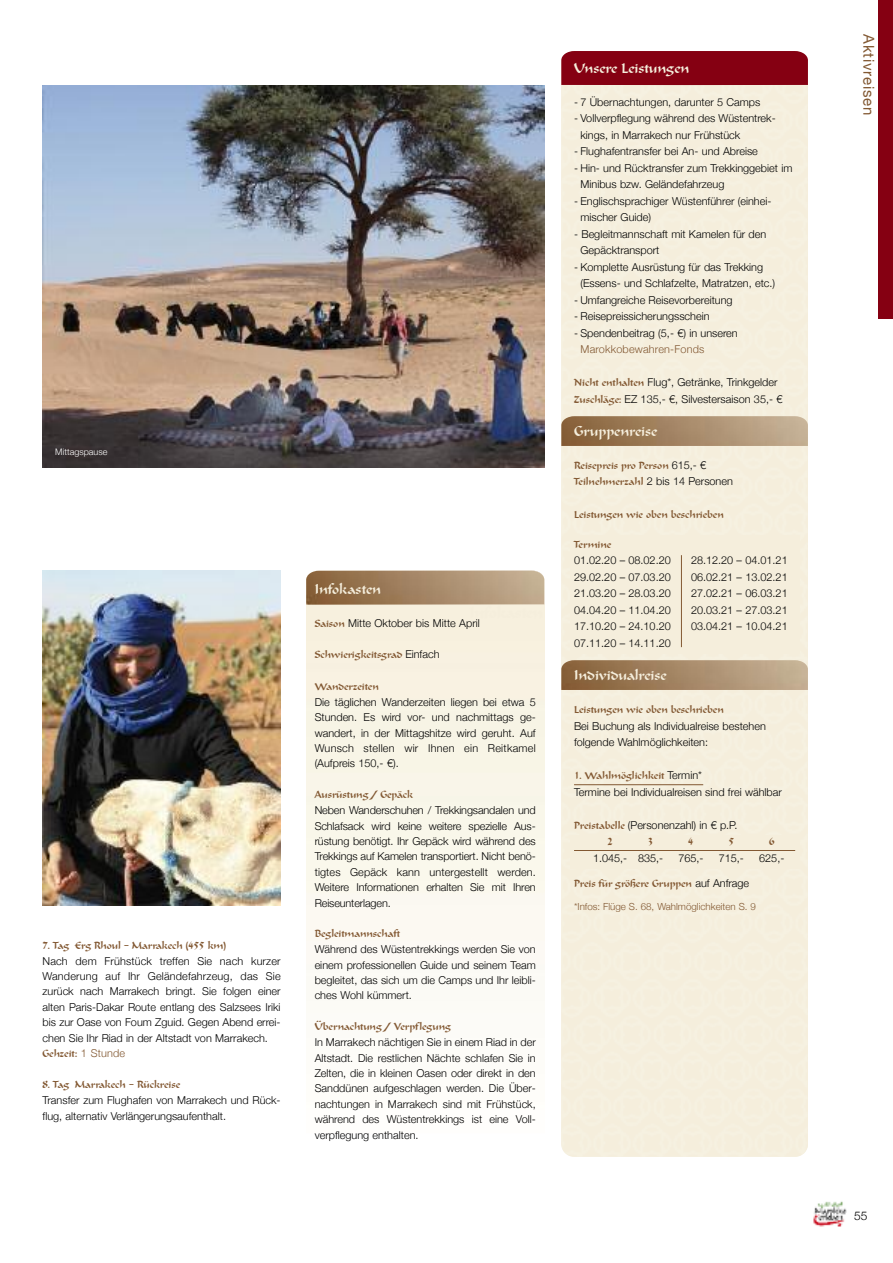
<style>
.page{position:relative;width:893px;height:1263px;background:#fff}
.page>*{position:absolute;margin:0;border:0;box-sizing:border-box;transform-origin:0 0}
.t1{font:15px "Ondine DCE";color:#f5eedc}
.t2{font:15px "Helvetica Neue";letter-spacing:.055em;color:#825832}
.t3{font:300 12px "Helvetica Neue";color:#000}
.t4{font:300 10.8px/15.5px "Helvetica Neue";color:#000}
.t5{font:10.8px/16.5px "Ondine DCE";color:#825832}
.t6{font:300 10.8px "Helvetica Neue";letter-spacing:.015em;color:#825832}
.t7{font:300 9.75px "Helvetica Neue";color:#825832}
.t8{font:300 9px "Helvetica Neue";color:#fff}
.s1{font-family:"Helvetica Neue";font-weight:300}
.s2{font-family:"Ondine DCE";font-weight:400;color:#825832}
.s3{font-family:"Helvetica Neue";font-weight:300;color:#000}
</style>
<div class="page">
<div style="left:561px;top:85px;width:247px;height:1072px;background:#f5eedd"></div>
<div style="left:561px;top:51px;width:247px;height:34px;background:#850012"></div>
<img style="left:43px;top:85px;width:501px;height:383px">
<img style="left:813px;top:1201px;width:34px;height:26px">
<div style="left:878px;top:0;width:15px;height:319px;background:#850012"></div>
<div style="left:570px;top:536px;width:229px;height:118px;background:#f5eedc"></div>
<div style="left:570px;top:836px;width:229px;height:33px;background:#f5eedc"></div>
<hr style="left:574px;top:850px;width:221px;height:1px;background:#825832">
<img style="left:561px;top:660px;width:247px;height:9px">
<img style="left:561px;top:416px;width:247px;height:9px">
<img style="left:43px;top:570px;width:238px;height:335px">
<img style="left:306px;top:574px;width:238px;height:396px">
<img style="left:309px;top:570px;width:235px;height:34px">
<hr style="left:574px;top:784px;width:129px;height:1px;background:#825832">
<hr style="left:681px;top:555px;width:1px;height:92px;background:#825832">
<p class="t8" style="left:55px;top:446px;width:54px">Mittagspause</p>
<p class="t5" style="left:43px;top:937px;width:185px">7. Tag Erg Rhoul – Marrakech (455 km)</p>
<p class="t4" style="left:43px;top:953px;width:240px;text-align:justify">Nach dem Frühstück treffen Sie nach kurzer Wanderung auf Ihr Geländefahrzeug, das Sie zurück nach Marrakech bringt. Sie folgen einer alten Paris-Dakar Route entlang des Salzsees Iriki bis zur Oase von Foum Zguid. Gegen Abend errei&shy;chen Sie Ihr Riad in der Altstadt von Marrakech.</p>
<p class="t5" style="left:43px;top:1045px;width:84px">Gehzeit: <span class="s1">1 Stunde</span></p>
<p class="t5" style="left:43px;top:1076px;width:139px">8. Tag Marrakech – Rückreise</p>
<p class="t4" style="left:43px;top:1092px;width:240px">Transfer zum Flughafen von Marrakech und Rück&shy;flug, alternativ Verlängerungsaufenthalt.</p>
<h1 class="t1" style="left:315px;top:579px;width:68px">Infokasten</h1>
<p class="t4" style="left:315px;top:615px;width:167px"><span class="s2">Saison</span> Mitte Oktober bis Mitte April</p>
<p class="t5" style="left:315px;top:647px;width:126px">Schwierigkeitsgrad <span class="s3">Einfach</span></p>
<p class="t5" style="left:315px;top:678px;width:66px">Wanderzeiten</p>
<p class="t4" style="left:315px;top:694px;width:223px;text-align:justify">Die täglichen Wanderzeiten liegen bei etwa 5<br>Stunden. Es wird vor- und nachmittags ge&shy;wandert, in der Mittagshitze wird geruht. Auf Wunsch stellen wir Ihnen ein Reitkamel (Aufpreis 150,- €).</p>
<p class="t5" style="left:315px;top:786px;width:100px">Ausrüstung / Gepäck</p>
<p class="t4" style="left:315px;top:802px;width:223px;text-align:justify">Neben Wanderschuhen / Trekkingsandalen und Schlafsack wird keine weitere spezielle Aus&shy;rüstung benötigt. Ihr Gepäck wird während des Trekkings auf Kamelen transportiert. Nicht benö&shy;tigtes Gepäck kann untergestellt werden.<br>Weitere Informationen erhalten Sie mit Ihren Reiseunterlagen.</p>
<p class="t5" style="left:315px;top:925px;width:87px">Begleitmannschaft</p>
<p class="t4" style="left:315px;top:941px;width:223px;text-align:justify">Während des Wüstentrekkings werden Sie von einem professionellen Guide und seinem Team begleitet, das sich um die Camps und Ihr leibli&shy;ches Wohl kümmert.</p>
<p class="t5" style="left:315px;top:1018px;width:138px">Übernachtung / Verpflegung</p>
<p class="t4" style="left:315px;top:1034px;width:223px;text-align:justify">In Marrakech nächtigen Sie in einem Riad in der Altstadt. Die restlichen Nächte schlafen Sie in Zelten, die in kleinen Oasen oder direkt in den Sanddünen aufgeschlagen werden. Die Über&shy;nachtungen in Marrakech sind mit Frühstück, während des Wüstentrekkings ist eine Voll&shy;verpflegung enthalten.</p>
<h1 class="t1" style="left:574px;top:59px;width:117px">Unsere Leistungen</h1>
<p class="t4" style="left:574px;top:94px;width:188px">- 7 Übernachtungen, darunter 5 Camps</p>
<p class="t4" style="left:580px;top:110px;width:197px;line-height:16.5px;text-indent:-6px">- Vollverpflegung während des Wüstentrek&shy;kings, in Marrakech nur Frühstück</p>
<p class="t4" style="left:574px;top:143px;width:185px">- Flughafentransfer bei An- und Abreise</p>
<p class="t4" style="left:580px;top:159px;width:214px;line-height:16.5px;text-indent:-6px">- Hin- und Rücktransfer zum Trekkinggebiet im<br>Minibus bzw. Geländefahrzeug</p>
<p class="t4" style="left:580px;top:192px;width:192px;line-height:16.5px;text-indent:-6px">- Englischsprachiger Wüstenführer (einhei&shy;mischer Guide)</p>
<p class="t4" style="left:580px;top:225px;width:187px;line-height:16.5px;text-indent:-6px">- Begleitmannschaft mit Kamelen für den<br>Gepäcktransport</p>
<p class="t4" style="left:580px;top:258px;width:196px;line-height:16.5px;text-indent:-6px">- Komplette Ausrüstung für das Trekking (Essens- und Schlafzelte, Matratzen, etc.)</p>
<p class="t4" style="left:574px;top:292px;width:160px">- Umfangreiche Reisevorbereitung</p>
<p class="t4" style="left:574px;top:308px;width:137px">- Reisepreissicherungsschein</p>
<p class="t4" style="left:574px;top:325px;width:165px">- Spendenbeitrag (5,- €) in unseren</p>
<p class="t6" style="left:580px;top:343px;width:125px">Marokkobewahren-Fonds</p>
<p class="t4" style="left:574px;top:374px;width:210px;line-height:16.5px"><span class="s2">Nicht enthalten</span> Flug*, Getränke, Trinkgelder<br><span class="s2">Zuschläge:</span> EZ 135,- €, Silvestersaison 35,- €</p>
<h1 class="t1" style="left:574px;top:422px;width:85px">Gruppenreise</h1>
<p class="t5" style="left:574px;top:457px;width:160px">Reisepreis pro Person <span class="s3">615,- €<br></span>Teilnehmerzahl <span class="s3">2 bis 14 Personen</span></p>
<p class="t5" style="left:574px;top:506px;width:151px">Leistungen wie oben beschrieben</p>
<p class="t5" style="left:574px;top:536px;width:39px">Termine</p>
<p class="t4" style="left:574px;top:552px;width:98px;line-height:16.5px;text-align:justify">01.02.20 – 08.02.20<br>29.02.20 – 07.03.20<br>21.03.20 – 28.03.20<br>04.04.20 – 11.04.20<br>17.10.20 – 24.10.20<br>07.11.20 – 14.11.20</p>
<p class="t4" style="left:691px;top:552px;width:98px;line-height:16.5px;text-align:justify">28.12.20 – 04.01.21<br>06.02.21 – 13.02.21<br>27.02.21 – 06.03.21<br>20.03.21 – 27.03.21<br>03.04.21 – 10.04.21</p>
<h1 class="t1" style="left:574px;top:666px;width:94px">Individualreise</h1>
<p class="t5" style="left:574px;top:701px;width:151px">Leistungen wie oben beschrieben</p>
<p class="t4" style="left:574px;top:717px;width:193px;line-height:16.5px">Bei Buchung als Individualreise bestehen folgende Wahlmöglichkeiten:</p>
<p class="t5" style="left:574px;top:767px;width:129px">1. Wahlmöglichkeit <span class="s3">Termin*</span></p>
<p class="t4" style="left:574px;top:784px;width:209px">Termine bei Individualreisen sind frei wählbar</p>
<p class="t4" style="left:574px;top:817px;width:165px"><span class="s2">Preistabelle</span> (Personenzahl) in € p.P.</p>
<p class="t5" style="left:607px;top:833px;width:7px">2</p>
<p class="t5" style="left:648px;top:833px;width:7px">3</p>
<p class="t5" style="left:688px;top:833px;width:7px">4</p>
<p class="t5" style="left:729px;top:833px;width:7px">5</p>
<p class="t5" style="left:769px;top:833px;width:7px">6</p>
<p class="t4" style="left:593px;top:850px;width:72px">1.045,- 835,-</p>
<p class="t4" style="left:678px;top:850px;width:27px">765,-</p>
<p class="t4" style="left:719px;top:850px;width:27px">715,-</p>
<p class="t4" style="left:759px;top:850px;width:27px">625,-</p>
<p class="t5" style="left:574px;top:875px;width:177px">Preis für größere Gruppen <span class="s3">auf Anfrage</span></p>
<p class="t7" style="left:574px;top:900px;width:183px">*Infos: Flüge S. 68, Wahlmöglichkeiten S. 9</p>
<h1 class="t2" style="left:878px;top:34px;width:83px;rotate:90deg">Aktivreisen</h1>
<p class="t3" style="left:854px;top:1208px;width:15px">55</p>
</div>
